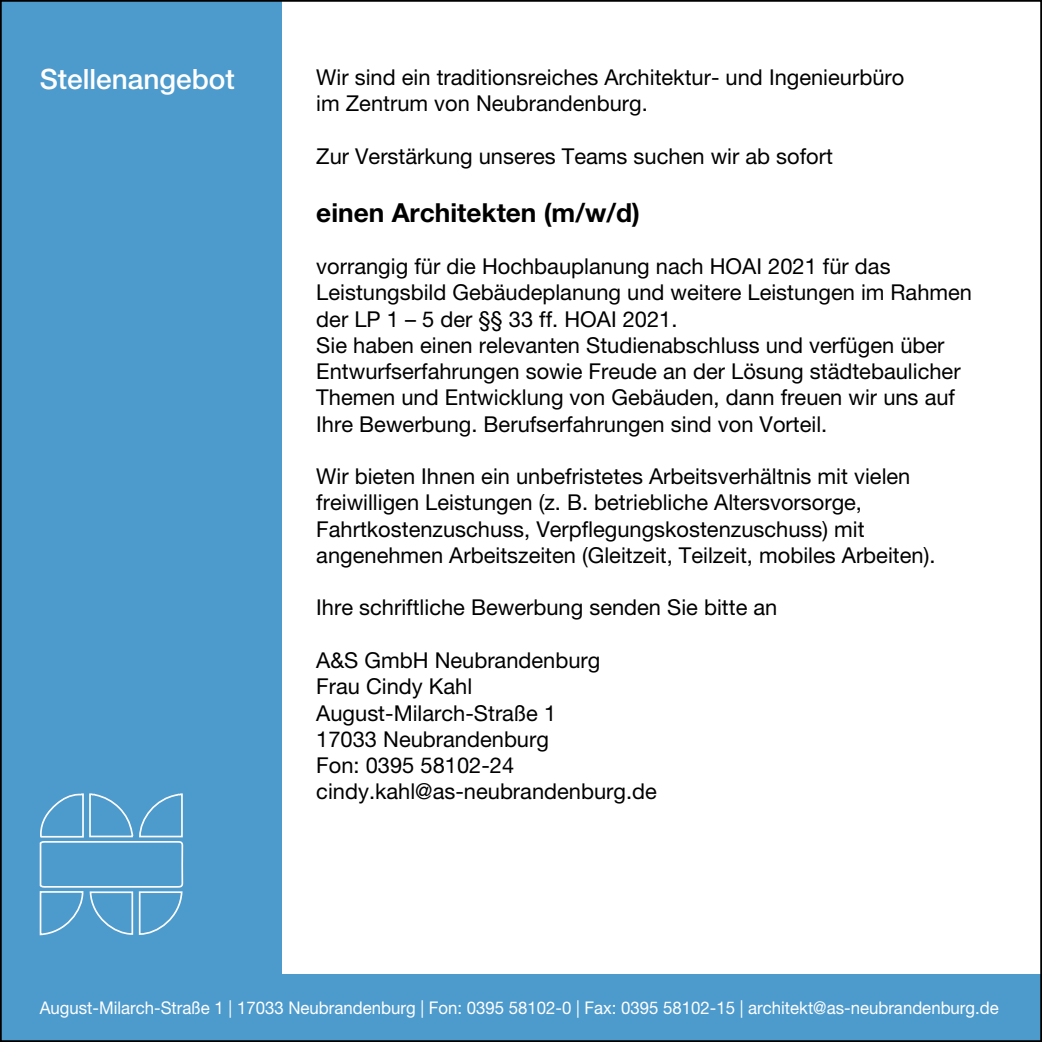
<style>
.page{position:relative;width:1042px;height:1042px;background:#fff}
.page>*{position:absolute;margin:0;border:0;box-sizing:border-box;transform-origin:0 0}
.t1{font:500 28px "Helvetica Neue LT Pro";color:#fff}
.t2{font:700 26.25px "Helvetica Neue LT Pro";color:#000}
.t3{font:21.88px/26.2px "Helvetica Neue LT Pro";color:#000}
.t4{font:17.5px "Helvetica Neue LT Pro";color:#fff;scale:.96 1}
</style>
<div class="page">
<div style="left:0;top:0;width:281px;height:1042px;background:#4d9acd"></div>
<svg style="left:39px;top:841px;width:145px;height:47px"></svg>
<svg style="left:40px;top:793px;width:143px;height:45px"></svg>
<svg style="left:39px;top:891px;width:144px;height:45px"></svg>
<div style="left:0;top:974px;width:1042px;height:68px;background:#4d9acd"></div>
<p class="t1" style="left:40px;top:63px;width:197px">Stellenangebot</p>
<p class="t3" style="left:316px;top:64px;width:589px">Wir sind ein traditionsreiches Architektur- und Ingenieurbüro im Zentrum von Neubrandenburg.</p>
<p class="t3" style="left:316px;top:143px;width:518px">Zur Verstärkung unseres Teams suchen wir ab sofort</p>
<p class="t2" style="left:316px;top:196px;width:325px">einen Architekten (m/w/d)</p>
<p class="t3" style="left:316px;top:253px;width:657px">vorrangig für die Hochbauplanung nach HOAI 2021 für das Leistungsbild Gebäudeplanung und weitere Leistungen im Rahmen der LP 1 – 5 der §§ 33 ff. HOAI 2021.<br>Sie haben einen relevanten Studienabschluss und verfügen über Entwurfserfahrungen sowie Freude an der Lösung städtebaulicher Themen und Entwicklung von Gebäuden, dann freuen wir uns auf Ihre Bewerbung. Berufserfahrungen sind von Vorteil.</p>
<p class="t3" style="left:316px;top:463px;width:620px">Wir bieten Ihnen ein unbefristetes Arbeitsverhältnis mit vielen freiwilligen Leistungen (z. B. betriebliche Altersvorsorge, Fahrtkostenzuschuss, Verpflegungskostenzuschuss) mit angenehmen Arbeitszeiten (Gleitzeit, Teilzeit, mobiles Arbeiten).</p>
<p class="t3" style="left:316px;top:594px;width:463px">Ihre schriftliche Bewerbung senden Sie bitte an</p>
<p class="t3" style="left:316px;top:647px;width:342px">A&amp;S GmbH Neubrandenburg<br>Frau Cindy Kahl<br>August-Milarch-Straße 1<br>17033 Neubrandenburg<br>Fon: 0395 58102-24 cindy.kahl@as-neubrandenburg.de</p>
<p class="t4" style="left:40px;top:997px;width:1000px">August-Milarch-Straße 1 | 17033 Neubrandenburg | Fon: 0395 58102-0 | Fax: 0395 58102-15 | architekt@as-neubrandenburg.de</p>
</div>
